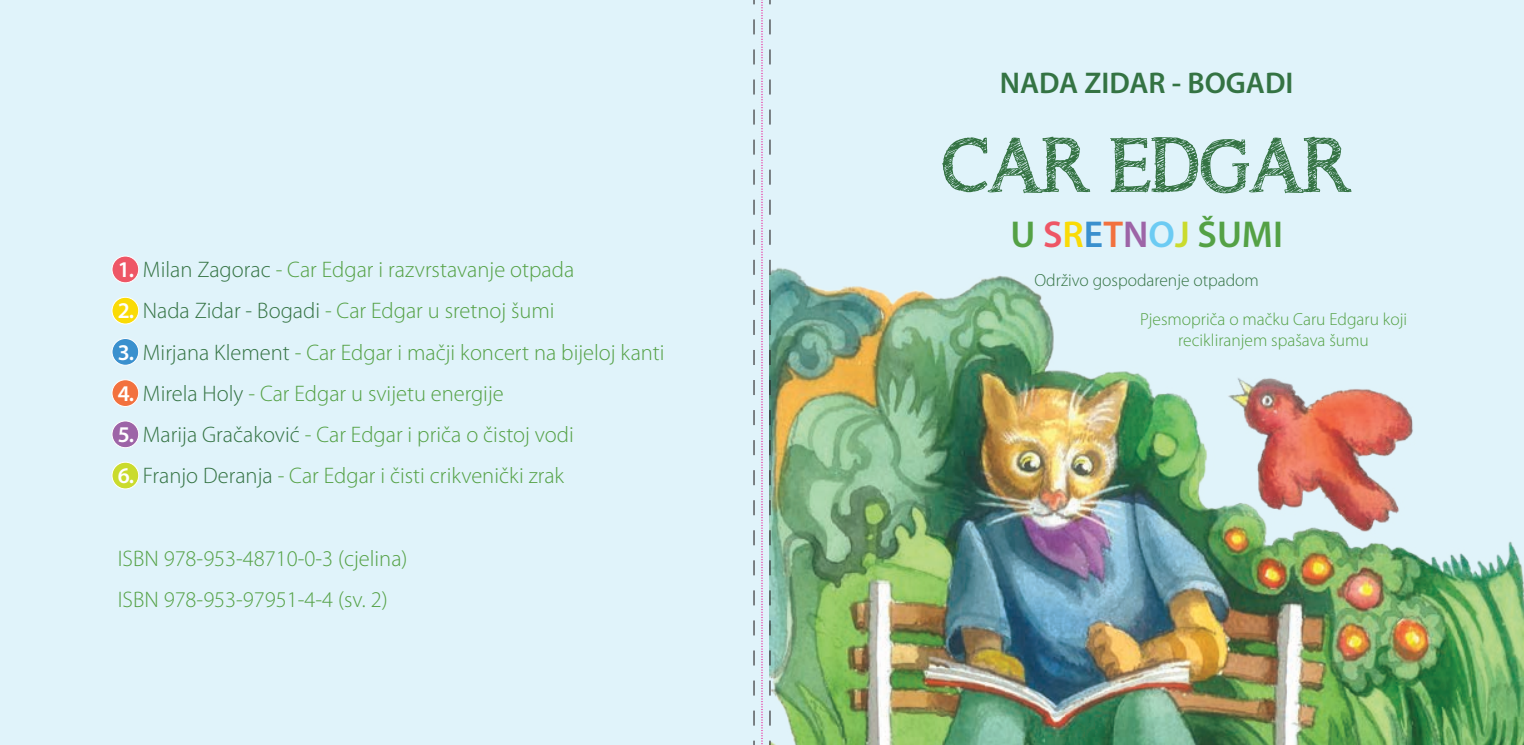
<style>
.page{position:relative;width:1524px;height:745px;background:#fff}
.page>*{position:absolute;margin:0;border:0;box-sizing:border-box;transform-origin:0 0}
.t1{font:75px "asongforjennifer";color:#347343}
.t2{font:600 37.5px "Myriad Pro";color:#54a145}
.t3{font:600 30px "Myriad Pro";color:#347343}
.t4{font:300 22.5px/41.1px "Myriad Pro";color:#54a145}
.t5{font:300 17.5px/21px "Myriad Pro";color:#54a145;text-align:center}
.t6{font:300 17.5px "Myriad Pro";color:#347343}
.s1{font-weight:600;color:#fff}
.s2{color:#347343}
.s3{color:#ee5666}
.s4{color:#fadb06}
.s5{color:#3a90ce}
.s6{color:#f2713e}
.s7{color:#9d64a7}
.s8{color:#6ccbf3}
.s9{color:#cadb2d}
</style>
<div class="page">
<div style="left:0;top:0;width:1524px;height:744px;background:#e0f3fa"></div>
<img style="left:770px;top:259px;width:754px;height:485px">
<svg style="left:761px;top:0;width:2px;height:745px"></svg>
<div style="left:112px;top:256px;width:27px;height:26px;background:#ee5666;border-radius:50%"></div>
<div style="left:112px;top:255px;width:27px;height:28px;border:1px solid #fff;border-radius:50%"></div>
<div style="left:112px;top:297px;width:27px;height:27px;background:#fadb06;border-radius:50%"></div>
<div style="left:112px;top:296px;width:27px;height:28px;border:1px solid #fff;border-radius:50%"></div>
<div style="left:112px;top:338px;width:27px;height:27px;background:#3a90ce;border-radius:50%"></div>
<div style="left:112px;top:338px;width:27px;height:27px;border:1px solid #fff;border-radius:50%"></div>
<div style="left:112px;top:379px;width:27px;height:27px;background:#f2713e;border-radius:50%"></div>
<div style="left:112px;top:379px;width:27px;height:27px;border:1px solid #fff;border-radius:50%"></div>
<div style="left:112px;top:420px;width:27px;height:27px;background:#9d64a7;border-radius:50%"></div>
<div style="left:112px;top:420px;width:27px;height:28px;border:1px solid #fff;border-radius:50%"></div>
<div style="left:112px;top:462px;width:27px;height:26px;background:#cadb2d;border-radius:50%"></div>
<div style="left:112px;top:461px;width:27px;height:28px;border:1px solid #fff;border-radius:50%"></div>
<svg style="left:769px;top:0;width:1px;height:744px"></svg>
<svg style="left:753px;top:0;width:1px;height:744px"></svg>
<p class="t4" style="left:118px;top:249px;width:458px"><span class="s1">1.</span> <span class="s2">Milan Zagorac</span> - Car Edgar i razvrstavanje otpada</p>
<p class="t4" style="left:118px;top:290px;width:438px"><span class="s1">2.</span> <span class="s2">Nada Zidar - Bogadi</span> - Car Edgar u sretnoj šumi</p>
<p class="t4" style="left:118px;top:331px;width:548px"><span class="s1">3.</span> <span class="s2">Mirjana Klement</span> - Car Edgar i mačji koncert na bijeloj kanti</p>
<p class="t4" style="left:118px;top:372px;width:387px"><span class="s1">4.</span> <span class="s2">Mirela Holy</span> - Car Edgar u svijetu energije</p>
<p class="t4" style="left:118px;top:413px;width:457px"><span class="s1">5.</span> <span class="s2">Marija Gračaković</span> - Car Edgar i priča o čistoj vodi</p>
<p class="t4" style="left:118px;top:454px;width:448px"><span class="s1">6.</span> <span class="s2">Franjo Deranja</span> - Car Edgar i čisti crikvenički zrak</p>
<p class="t4" style="left:118px;top:537px;width:291px">ISBN 978-953-48710-0-3 (cjelina)<br>ISBN 978-953-97951-4-4 (sv. 2)</p>
<h3 class="t3" style="left:1000px;top:64px;width:295px">NADA ZIDAR - BOGADI</h3>
<h1 class="t1" style="left:941px;top:120px;width:411px">CAR EDGAR</h1>
<h2 class="t2" style="left:1010px;top:211px;width:274px">U <span class="s3">S</span><span class="s4">R</span><span class="s5">E</span><span class="s6">T</span><span class="s7">N</span><span class="s8">O</span><span class="s9">J</span> ŠUMI</h2>
<p class="t6" style="left:1034px;top:269px;width:226px">Održivo gospodarenje otpadom</p>
<p class="t5" style="left:1140px;top:308px;width:269px">Pjesmopriča o mačku Caru Edgaru koji recikliranjem spašava šumu</p>
</div>
